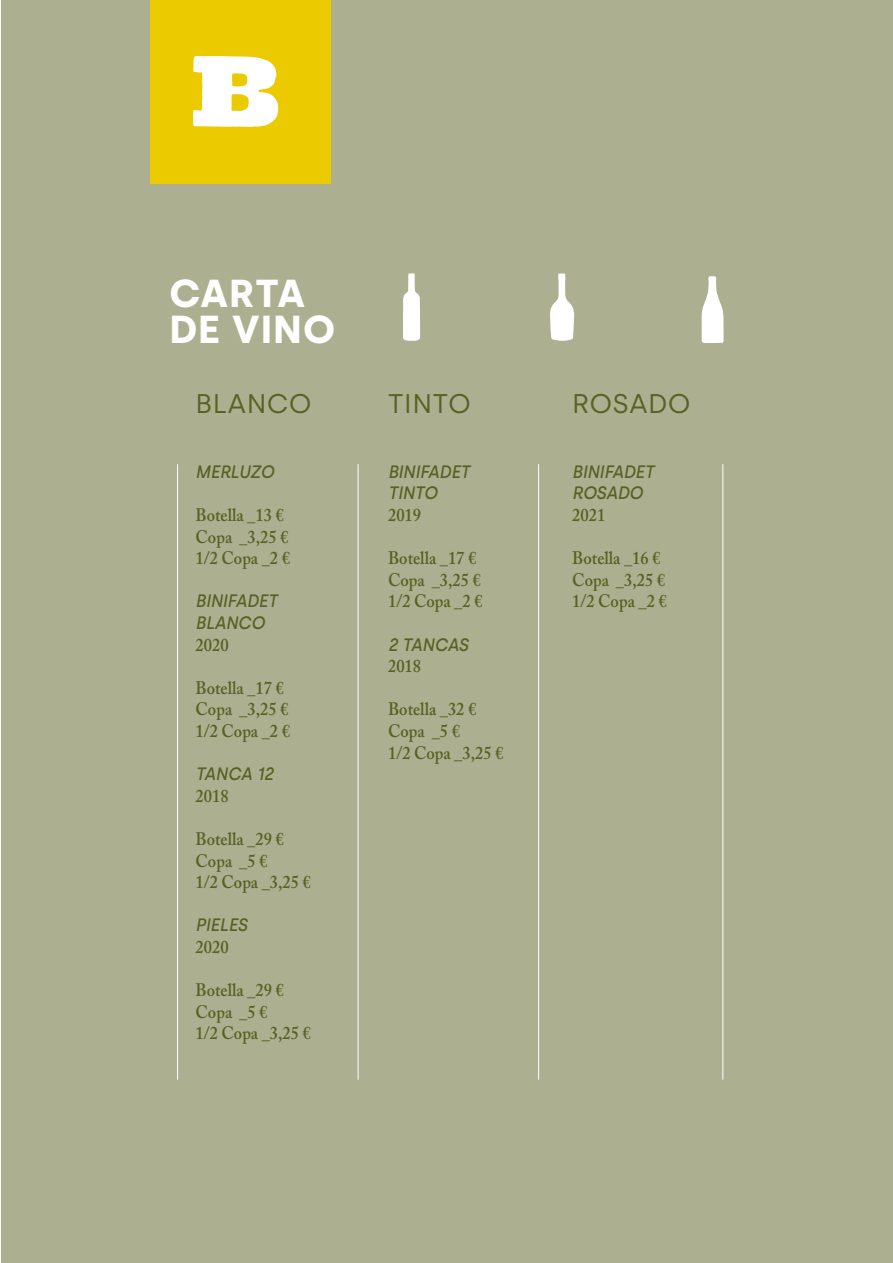
<style>
.page{position:relative;width:893px;height:1263px;background:#fff}
.page>*{position:absolute;margin:0;border:0;box-sizing:border-box;transform-origin:0 0}
.t1{font:700 39px/36px "Silka";letter-spacing:.025em;color:#fff}
.t2{font:27px "Silka";letter-spacing:.025em;color:#596123}
.t3{font:600 18px/21.6px "Adobe Caslon Pro";color:#596123;scale:.92 1}
.t4{font:italic 500 18px/21.6px "Silka";color:#596123;scale:.92 1}
</style>
<div class="page">
<div style="left:1px;top:0;width:892px;height:1263px;background:#acb091"></div>
<hr style="left:722px;top:464px;width:1px;height:616px;background:#fff">
<div style="left:150px;top:0;width:180px;height:183px;background:#ecca00"></div>
<svg style="left:193px;top:56px;width:85px;height:71px"></svg>
<hr style="left:177px;top:464px;width:1px;height:616px;background:#fff">
<hr style="left:358px;top:464px;width:1px;height:616px;background:#fff">
<hr style="left:538px;top:464px;width:1px;height:616px;background:#fff">
<svg style="left:701px;top:276px;width:23px;height:67px"></svg>
<svg style="left:403px;top:273px;width:17px;height:68px"></svg>
<svg style="left:550px;top:273px;width:24px;height:68px"></svg>
<h1 class="t1" style="left:169px;top:275px;width:167px">CARTA<br>DE VINO</h1>
<h2 class="t2" style="left:196px;top:387px;width:117px">BLANCO</h2>
<p class="t4" style="left:196px;top:461px;width:87px">MERLUZO</p>
<p class="t3" style="left:196px;top:504px;width:104px">Botella _13 €<br>Copa _3,25 €<br>1/2 Copa _2 €</p>
<p class="t4" style="left:196px;top:590px;width:90px">BINIFADET<br>BLANCO</p>
<p class="t3" style="left:196px;top:633px;width:37px">2020</p>
<p class="t3" style="left:196px;top:677px;width:104px">Botella _17 €<br>Copa _3,25 €<br>1/2 Copa _2 €</p>
<p class="t4" style="left:196px;top:763px;width:86px">TANCA 12</p>
<p class="t3" style="left:196px;top:785px;width:37px">2018</p>
<p class="t3" style="left:196px;top:828px;width:127px">Botella _29 €<br>Copa _5 €<br>1/2 Copa _3,25 €</p>
<p class="t4" style="left:196px;top:914px;width:58px">PIELES</p>
<p class="t3" style="left:196px;top:936px;width:37px">2020</p>
<p class="t3" style="left:196px;top:979px;width:127px">Botella _29 €<br>Copa _5 €<br>1/2 Copa _3,25 €</p>
<h2 class="t2" style="left:388px;top:387px;width:84px">TINTO</h2>
<p class="t4" style="left:388px;top:461px;width:90px">BINIFADET<br>TINTO</p>
<p class="t3" style="left:388px;top:504px;width:37px">2019</p>
<p class="t3" style="left:388px;top:547px;width:104px">Botella _17 €<br>Copa _3,25 €<br>1/2 Copa _2 €</p>
<p class="t4" style="left:388px;top:633px;width:89px">2 TANCAS</p>
<p class="t3" style="left:388px;top:655px;width:37px">2018</p>
<p class="t3" style="left:388px;top:698px;width:127px">Botella _32 €<br>Copa _5 €<br>1/2 Copa _3,25 €</p>
<h2 class="t2" style="left:572px;top:387px;width:120px">ROSADO</h2>
<p class="t4" style="left:572px;top:461px;width:90px">BINIFADET<br>ROSADO</p>
<p class="t3" style="left:572px;top:504px;width:37px">2021</p>
<p class="t3" style="left:572px;top:547px;width:104px">Botella _16 €<br>Copa _3,25 €<br>1/2 Copa _2 €</p>
</div>
